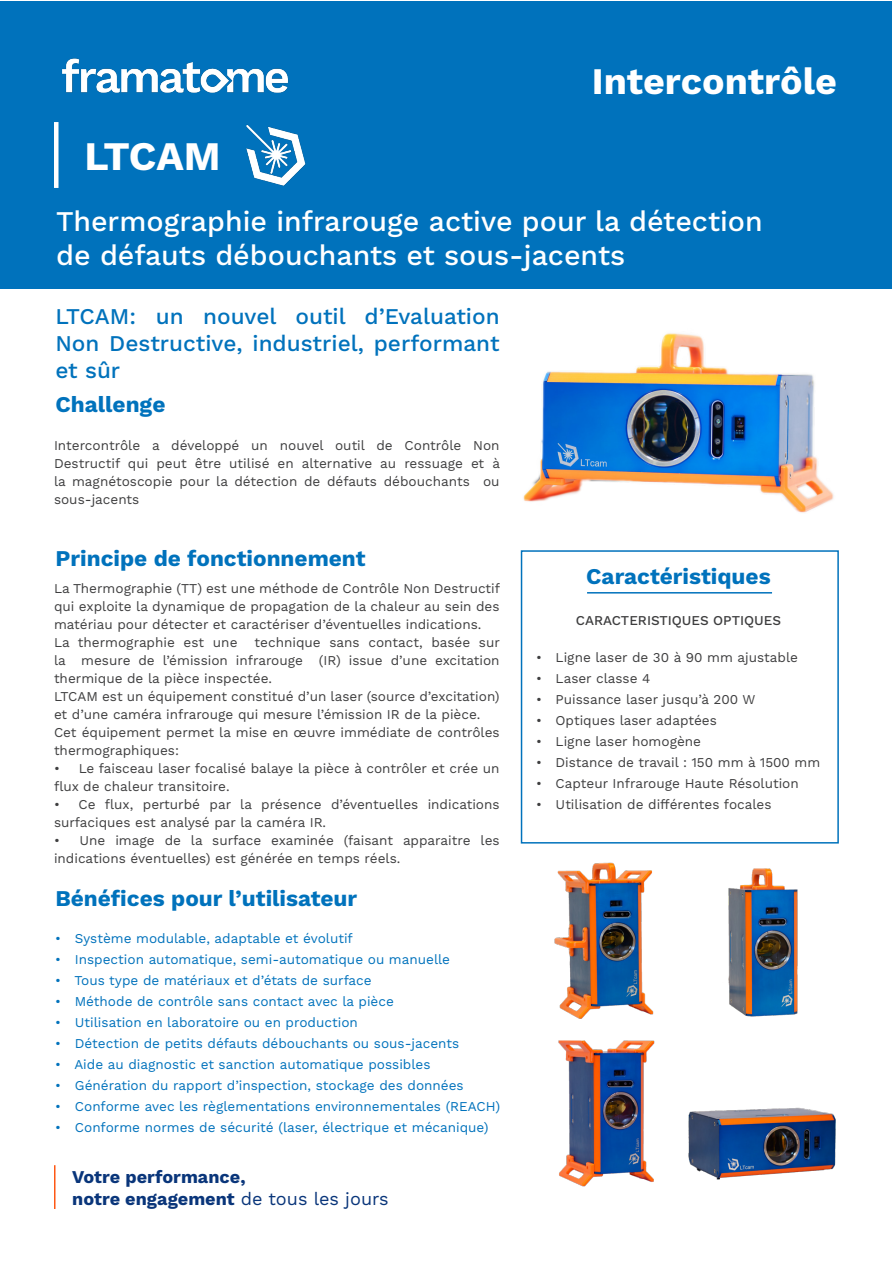
<style>
.page{position:relative;width:893px;height:1263px;background:#fff}
.page>*{position:absolute;margin:0;border:0;box-sizing:border-box;transform-origin:0 0}
.t1{font:700 40.5px "Work Sans";letter-spacing:-.015em;color:#fff}
.t2{font:700 37.5px "Work Sans";color:#fff}
.t3{font:500 28.5px/34.2px "Work Sans";color:#fff}
.t4{font:700 22.5px "Work Sans";color:#0072bc}
.t5{font:500 22.5px/27px "Work Sans";color:#0072bc;text-align:justify}
.t6{font:700 18px "Work Sans";color:#09357a}
.t7{font:13.5px/18px "Work Sans";color:#3e3e3f}
.t8{font:13.5px "Work Sans";color:#0072bc}
.t9{font:500 13.5px "Work Sans";color:#3e3e3f}
.s1{font-weight:400}
</style>
<div class="page">
<div style="left:521px;top:550px;width:318px;height:293px;border:2px solid #0072bc"></div>
<div style="left:1px;top:1px;width:891px;height:287px;background:#0072bc"></div>
<hr style="left:54px;top:122px;width:4px;height:66px;background:#fff">
<img style="left:62px;top:58px;width:227px;height:35px">
<hr style="left:54px;top:1165px;width:2px;height:44px;background:#fe5815">
<img style="left:554px;top:862px;width:100px;height:157px">
<img style="left:558px;top:1040px;width:97px;height:147px">
<img style="left:688px;top:1107px;width:148px;height:73px">
<img style="left:728px;top:868px;width:70px;height:149px">
<img style="left:246px;top:124px;width:60px;height:62px">
<hr style="left:587px;top:592px;width:185px;height:1px;background:#0072bc">
<img style="left:523px;top:333px;width:311px;height:180px">
<p class="t2" style="left:592px;top:59px;width:247px">Intercontrôle</p>
<p class="t1" style="left:85px;top:133px;width:138px">LTCAM</p>
<p class="t3" style="left:56px;top:205px;width:708px">Thermographie infrarouge active pour la détection de défauts débouchants et sous-jacents</p>
<p class="t5" style="left:56px;top:304px;width:446px">LTCAM: un nouvel outil d’Evaluation Non Destructive, industriel, performant et sûr</p>
<p class="t4" style="left:56px;top:391px;width:111px">Challenge</p>
<p class="t7" style="left:54px;top:437px;width:447px;text-align:justify">Intercontrôle a développé un nouvel outil de Contrôle Non Destructif qui peut être utilisé en alternative au ressuage et à la magnétoscopie pour la détection de défauts débouchants ou sous-jacents</p>
<p class="t4" style="left:56px;top:545px;width:312px">Principe de fonctionnement</p>
<p class="t7" style="left:54px;top:580px;width:448px;text-align:justify">La Thermographie (TT) est une méthode de Contrôle Non Destructif qui exploite la dynamique de propagation de la chaleur au sein des matériau pour détecter et caractériser d’éventuelles indications.</p>
<p class="t7" style="left:54px;top:634px;width:185px">La thermographie est une</p>
<p class="t7" style="left:54px;top:634px;width:447px;text-align:justify;text-indent:201px">technique sans contact, basée sur la mesure de l’émission infrarouge (IR) issue d’une excitation thermique de la pièce inspectée.</p>
<p class="t7" style="left:54px;top:688px;width:447px">LTCAM est un équipement constitué d’un laser (source d’excitation) et d’une caméra infrarouge qui mesure l’émission IR de la pièce.</p>
<p class="t7" style="left:54px;top:724px;width:447px">Cet équipement permet la mise en œuvre immédiate de contrôles thermographiques:</p>
<p class="t7" style="left:54px;top:760px;width:447px">• Le faisceau laser focalisé balaye la pièce à contrôler et crée un flux de chaleur transitoire.</p>
<p class="t7" style="left:54px;top:796px;width:447px">• Ce flux, perturbé par la présence d’éventuelles indications surfaciques est analysé par la caméra IR.</p>
<p class="t7" style="left:54px;top:832px;width:447px">• Une image de la surface examinée (faisant apparaitre les indications éventuelles) est générée en temps réels.</p>
<p class="t4" style="left:56px;top:885px;width:303px">Bénéfices pour l’utilisateur</p>
<p class="t8" style="left:55px;top:931px;width:299px">• Système modulable, adaptable et évolutif</p>
<p class="t8" style="left:55px;top:952px;width:396px">• Inspection automatique, semi-automatique ou manuelle</p>
<p class="t8" style="left:55px;top:973px;width:318px">• Tous type de matériaux et d’états de surface</p>
<p class="t8" style="left:55px;top:994px;width:340px">• Méthode de contrôle sans contact avec la pièce</p>
<p class="t8" style="left:55px;top:1015px;width:304px">• Utilisation en laboratoire ou en production</p>
<p class="t8" style="left:55px;top:1036px;width:406px">• Détection de petits défauts débouchants ou sous-jacents</p>
<p class="t8" style="left:55px;top:1057px;width:377px">• Aide au diagnostic et sanction automatique possibles</p>
<p class="t8" style="left:55px;top:1078px;width:410px">• Génération du rapport d’inspection, stockage des données</p>
<p class="t8" style="left:55px;top:1099px;width:446px">• Conforme avec les règlementations environnementales (REACH)</p>
<p class="t8" style="left:55px;top:1120px;width:435px">• Conforme normes de sécurité (laser, électrique et mécanique)</p>
<p class="t6" style="left:72px;top:1166px;width:175px">Votre performance,</p>
<p class="t6" style="left:72px;top:1188px;width:318px">notre engagement <span class="s1">de tous les jours</span></p>
<p class="t4" style="left:586px;top:563px;width:186px">Caractéristiques</p>
<p class="t9" style="left:576px;top:613px;width:207px">CARACTERISTIQUES OPTIQUES</p>
<p class="t7" style="left:536px;top:649px;width:264px">• Ligne laser de 30 à 90 mm ajustable</p>
<p class="t7" style="left:536px;top:670px;width:116px">• Laser classe 4</p>
<p class="t7" style="left:536px;top:691px;width:221px">• Puissance laser jusqu’à 200 W</p>
<p class="t7" style="left:536px;top:712px;width:182px">• Optiques laser adaptées</p>
<p class="t7" style="left:536px;top:733px;width:167px">• Ligne laser homogène</p>
<p class="t7" style="left:536px;top:754px;width:286px">• Distance de travail : 150 mm à 1500 mm</p>
<p class="t7" style="left:536px;top:775px;width:264px">• Capteur Infrarouge Haute Résolution</p>
<p class="t7" style="left:536px;top:796px;width:237px">• Utilisation de différentes focales</p>
</div>
